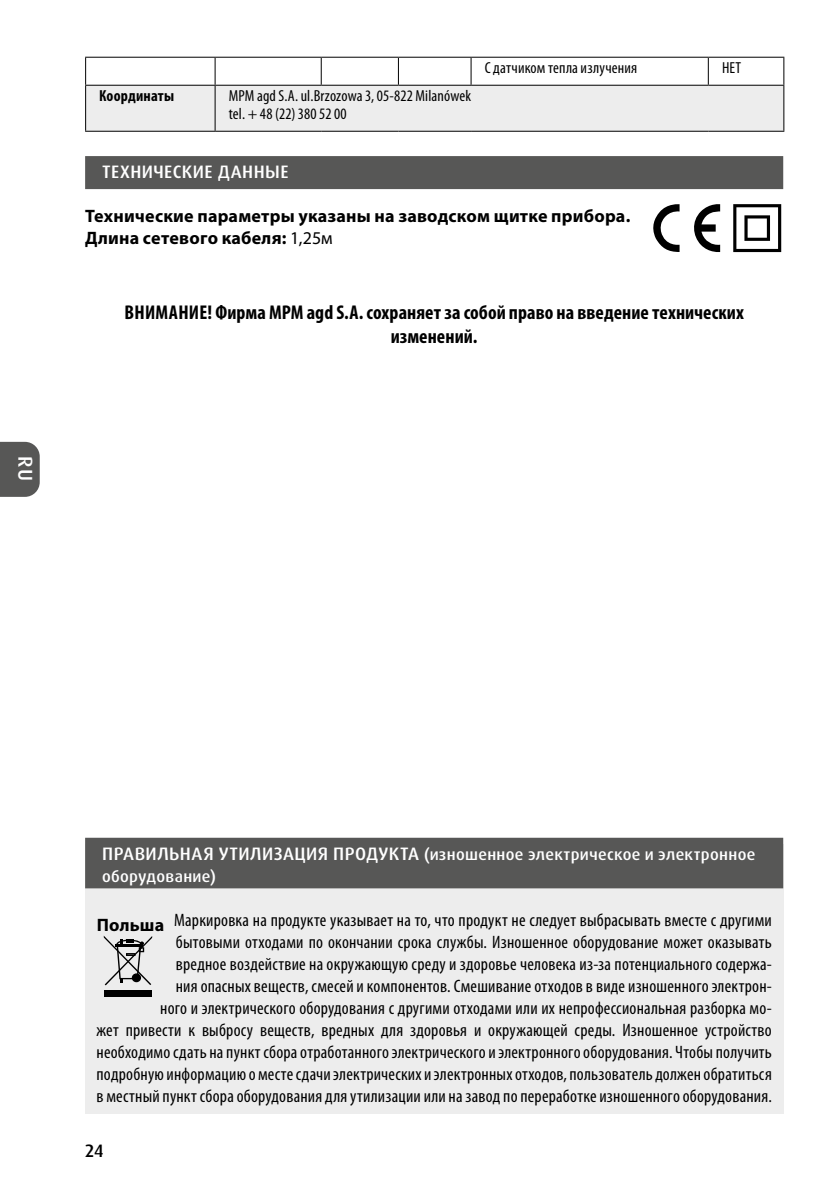
<style>
.page{position:relative;width:840px;height:1191px;background:#fff}
.page>*{position:absolute;margin:0;border:0;box-sizing:border-box;transform-origin:0 0}
.t1{font:700 condensed 20px/24px "Myriad Pro";letter-spacing:.005em;color:#000;text-align:center}
.t2{font:500 20px "Dax Pro";color:#fff}
.t3{font:condensed 18px/22px "Myriad Pro";letter-spacing:.01em;color:#000;text-align:right}
.t4{font:700 18px/22px "Myriad Pro";letter-spacing:.01em;color:#000}
.t5{font:500 18px "Dax Pro";letter-spacing:.025em;color:#fff}
.t6{font:500 18px "Dax Pro";color:#000}
.t7{font:condensed 16px/18px "Myriad Pro";letter-spacing:.01em;color:#000}
.t8{font:500 16px/22px "Dax Pro";letter-spacing:.02em;color:#fff}
.t9{font:700 condensed 16px "Myriad Pro";letter-spacing:.01em;color:#000}
.s1{font-weight:400}
.s2{font-size:18px}
.s3{font-weight:700;font-stretch:normal}
</style>
<div class="page">
<svg style="left:0;top:442px;width:40px;height:55px;background:#5f5f5e"></svg>
<div style="left:85px;top:156px;width:697px;height:33px;background:#575756"></div>
<hr style="left:85px;top:57px;width:130px;height:1px;background:#000">
<hr style="left:215px;top:57px;width:106px;height:1px;background:#000">
<hr style="left:321px;top:57px;width:77px;height:1px;background:#000">
<hr style="left:398px;top:57px;width:73px;height:1px;background:#000">
<hr style="left:471px;top:57px;width:237px;height:1px;background:#000">
<hr style="left:708px;top:57px;width:75px;height:1px;background:#000">
<svg style="left:85px;top:58px;width:698px;height:73px"></svg>
<hr style="left:85px;top:85px;width:130px;height:1px;background:#000">
<hr style="left:85px;top:86px;width:1px;height:45px;background:#000">
<hr style="left:215px;top:85px;width:106px;height:1px;background:#000">
<hr style="left:214px;top:86px;width:1px;height:45px;background:#000">
<hr style="left:321px;top:85px;width:77px;height:1px;background:#000">
<hr style="left:398px;top:85px;width:73px;height:1px;background:#000">
<hr style="left:471px;top:85px;width:237px;height:1px;background:#000">
<hr style="left:708px;top:85px;width:75px;height:1px;background:#000">
<hr style="left:782px;top:86px;width:1px;height:45px;background:#000">
<hr style="left:85px;top:131px;width:130px;height:1px;background:#000">
<hr style="left:215px;top:131px;width:106px;height:1px;background:#000">
<hr style="left:321px;top:131px;width:77px;height:1px;background:#000">
<hr style="left:398px;top:131px;width:73px;height:1px;background:#000">
<hr style="left:471px;top:131px;width:237px;height:1px;background:#000">
<hr style="left:708px;top:131px;width:75px;height:1px;background:#000">
<svg style="left:733px;top:204px;width:47px;height:48px"></svg>
<svg style="left:653px;top:204px;width:26px;height:48px"></svg>
<svg style="left:694px;top:204px;width:25px;height:48px"></svg>
<div style="left:85px;top:844px;width:697px;height:269px;background:#ededed"></div>
<div style="left:85px;top:837px;width:697px;height:51px;background:#575756"></div>
<svg style="left:104px;top:936px;width:48px;height:49px"></svg>
<div style="left:104px;top:989px;width:48px;height:7px;background:#000"></div>
<p class="t2" style="left:38px;top:456px;width:27px;rotate:90deg">RU</p>
<p class="t9" style="left:99px;top:87px;width:76px">Координаты</p>
<p class="t7" style="left:229px;top:87px;width:244px">MPM agd S.A. ul.Brzozowa 3, 05-822 Milanówek tel. + 48 (22) 380 52 00</p>
<p class="t7" style="left:484px;top:59px;width:154px">С датчиком тепла излучения</p>
<p class="t7" style="left:721px;top:59px;width:21px">НЕТ</p>
<p class="t5" style="left:102px;top:160px;width:188px">ТЕХНИЧЕСКИЕ ДАННЫЕ</p>
<p class="t4" style="left:85px;top:205px;width:546px">Технические параметры указаны на заводском щитке прибора.<br>Длина сетевого кабеля: <span class="s1">1,25м</span></p>
<p class="t1" style="left:124px;top:300px;width:620px">ВНИМАНИЕ! Фирма MPM agd S.A. сохраняет за собой право на введение технических изменений.</p>
<p class="t8" style="left:102px;top:843px;width:654px"><span class="s2">ПРАВИЛЬНАЯ УТИЛИЗАЦИЯ ПРОДУКТА</span> (изношенное электрическое и электронное оборудование)</p>
<p class="t3" style="left:96px;top:909px;width:676px"><span class="s3">Польша</span> Маркировка на продукте указывает на то, что продукт не следует выбрасывать вместе с другими бытовыми отходами по окончании срока службы. Изношенное оборудование может оказывать<br>вредное воздействие на окружающую среду и здоровье человека из-за потенциального содержа-<br>ния опасных веществ, смесей и компонентов. Смешивание отходов в виде изношенного электрон-<br>ного и электрического оборудования с другими отходами или их непрофессиональная разборка мо-<br>жет привести к выбросу веществ, вредных для здоровья и окружающей среды. Изношенное устройство необходимо сдать на пункт сбора отработанного электрического и электронного оборудования. Чтобы получить подробную информацию о месте сдачи электрических и электронных отходов, пользователь должен обратиться в местный пункт сбора оборудования для утилизации или на завод по переработке изношенного оборудования.</p>
<p class="t6" style="left:85px;top:1139px;width:20px">24</p>
</div>
